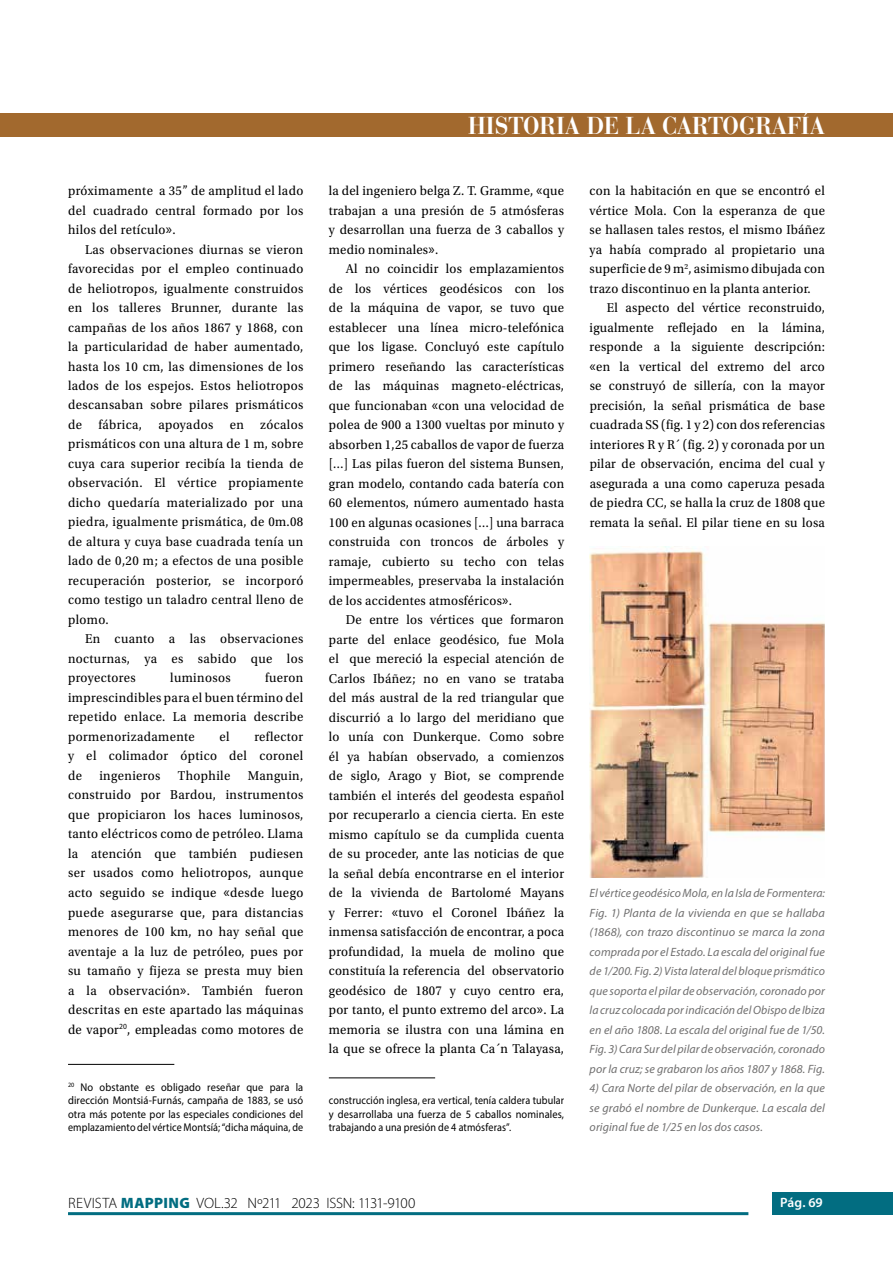
<style>
.page{position:relative;width:893px;height:1263px;background:#fff}
.page>*{position:absolute;margin:0;border:0;box-sizing:border-box;transform-origin:0 0}
.t1{font:700 24.3px "Bauer Bodoni Std";color:#fff;scale:.94 1}
.t2{font:300 15px "Myriad Pro";letter-spacing:-.015em;color:#000}
.t3{font:13.5px/19.5px "Utopia Std";letter-spacing:.025em;color:#000;text-align:justify;scale:.95 1}
.t4{font:600 13.5px "Myriad Pro";color:#fff}
.t5{font:italic 12px/19.5px "Myriad Pro";letter-spacing:.005em;color:#706f6f;text-align:justify}
.t6{font:11.25px/13.5px "Myriad Pro";letter-spacing:.01em;color:#000;text-align:justify;scale:.93 1}
.t7{font:11.25px/13.5px "Myriad Pro";letter-spacing:.01em;color:#000;text-align:justify;scale:.9 1}
.s1{font-family:"Myriad Pro";font-size:15px}
.s2{font-weight:900;color:#026d81}
</style>
<div class="page">
<div style="left:772px;top:1193px;width:121px;height:22px;background:#026d81"></div>
<hr style="left:68px;top:1212px;width:680px;height:3px;background:#026d81">
<div style="left:0;top:114px;width:893px;height:23px;background:#a2692e"></div>
<hr style="left:68px;top:1064px;width:106px;height:1px;background:#000">
<hr style="left:329px;top:1077px;width:106px;height:1px;background:#000">
<img style="left:590px;top:546px;width:235px;height:332px">
<p class="t3" style="left:68px;top:181px;width:249px">próximamente a 35” de amplitud el lado del cuadrado central formado por los hilos del retículo<span class="s1">»</span>.</p>
<p class="t3" style="left:68px;top:240px;width:249px;text-indent:17px">Las observaciones diurnas se vieron favorecidas por el empleo continuado de heliotropos, igualmente construidos en los talleres Brunner, durante las campañas de los años 1867 y 1868, con la particularidad de haber aumentado, hasta los 10 cm, las dimensiones de los lados de los espejos. Estos heliotropos descansaban sobre pilares prismáticos de fábrica, apoyados en zócalos prismáticos con una altura de 1 m, sobre cuya cara superior recibía la tienda de observación. El vértice propiamente dicho quedaría materializado por una piedra, igualmente prismática, de 0m.08 de altura y cuya base cuadrada tenía un lado de 0,20 m; a efectos de una posible recuperación posterior, se incorporó como testigo un taladro central lleno de plomo.</p>
<p class="t3" style="left:68px;top:629px;width:249px;text-indent:17px">En cuanto a las observaciones nocturnas, ya es sabido que los proyectores</p>
<p class="t3" style="left:68px;top:668px;width:249px;text-indent:197px">fueron imprescindibles para el buen término del repetido enlace. La memoria describe pormenorizadamente</p>
<p class="t3" style="left:170px;top:668px;width:65px">luminosos</p>
<p class="t3" style="left:68px;top:727px;width:249px;text-indent:186px">reflector y el colimador óptico del coronel de</p>
<p class="t3" style="left:219px;top:727px;width:12px">el</p>
<p class="t3" style="left:99px;top:766px;width:66px">ingenieros</p>
<p class="t3" style="left:178px;top:766px;width:57px">Thophile</p>
<p class="t3" style="left:68px;top:766px;width:249px;text-indent:180px">Manguin, construido por Bardou, instrumentos que propiciaron los haces luminosos, tanto eléctricos como de petróleo. Llama la atención que también pudiesen ser usados como heliotropos, aunque acto seguido se indique <span class="s1">«</span>desde luego puede asegurarse que, para distancias menores de 100 km, no hay señal que aventaje a la luz de petróleo, pues por su tamaño y fijeza se presta muy bien a la observación<span class="s1">»</span>. También fueron descritas en este apartado las máquinas de vapor<sup>20</sup>, empleadas como motores de</p>
<p class="t6" style="left:68px;top:1080px;width:254px"><sup>20</sup> No obstante es obligado reseñar que para la dirección Montsiá-Furnás, campaña de 1883, se usó otra más potente por las especiales condiciones del emplazamiento del vértice Montsíá; “dicha máquina, de</p>
<h1 class="t1" style="left:468px;top:111px;width:381px">HISTORIA DE LA CARTOGRAFÍA</h1>
<p class="t3" style="left:329px;top:181px;width:249px">la del ingeniero belga Z. T. Gramme, <span class="s1">«</span>que trabajan a una presión de 5 atmósferas y desarrollan una fuerza de 3 caballos y medio nominales<span class="s1">»</span>.</p>
<p class="t3" style="left:329px;top:259px;width:249px;text-indent:17px">Al no coincidir los emplazamientos de los vértices geodésicos con los de la máquina de vapor, se tuvo que establecer una línea micro-telefónica que los ligase. Concluyó este capítulo primero reseñando las características de las máquinas magneto-eléctricas, que funcionaban <span class="s1">«</span>con una velocidad de polea de 900 a 1300 vueltas por minuto y absorben 1,25 caballos de vapor de fuerza […] Las pilas fueron del sistema Bunsen, gran modelo, contando cada batería con 60 elementos, número aumentado hasta 100 en algunas ocasiones […] una barraca construida con troncos de árboles y ramaje, cubierto su techo con telas impermeables, preservaba la instalación de los accidentes atmosféricos<span class="s1">»</span>.</p>
<p class="t3" style="left:329px;top:610px;width:249px;text-indent:17px">De entre los vértices que formaron parte del enlace geodésico, fue Mola el que mereció la especial atención de Carlos Ibáñez; no en vano se trataba del más austral de la red triangular que discurrió a lo largo del meridiano que lo unía con Dunkerque. Como sobre él ya habían observado, a comienzos de siglo, Arago y Biot, se comprende también el interés del geodesta español por recuperarlo a ciencia cierta. En este mismo capítulo se da cumplida cuenta de su proceder, ante las noticias de que la señal debía encontrarse en el interior de la vivienda de Bartolomé Mayans y Ferrer: <span class="s1">«</span>tuvo el Coronel Ibáñez la inmensa satisfacción de encontrar, a poca profundidad, la muela de molino que constituía la referencia del observatorio geodésico de 1807 y cuyo centro era, por tanto, el punto extremo del arco<span class="s1">»</span>. La memoria se ilustra con una lámina en la que se ofrece la planta Ca´n Talayasa,</p>
<p class="t7" style="left:329px;top:1093px;width:263px">construcción inglesa, era vertical, tenía caldera tubular y desarrollaba una fuerza de 5 caballos nominales, trabajando a una presión de 4 atmósferas”.</p>
<p class="t3" style="left:590px;top:181px;width:249px">con la habitación en que se encontró el vértice Mola. Con la esperanza de que se hallasen tales restos, el mismo Ibáñez ya había comprado al propietario una superficie de 9 m<sup>2</sup>, asimismo dibujada con trazo discontinuo en la planta anterior.</p>
<p class="t3" style="left:590px;top:298px;width:249px;text-indent:17px">El aspecto del vértice reconstruido, igualmente reflejado en la lámina, responde a la siguiente descripción: <span class="s1">«</span>en la vertical del extremo del arco se construyó de sillería, con la mayor precisión, la señal prismática de base cuadrada SS (fig. 1 y 2) con dos referencias interiores R y R´ (fig. 2) y coronada por un pilar de observación, encima del cual y asegurada a una como caperuza pesada de piedra CC, se halla la cruz de 1808 que remata la señal. El pilar tiene en su losa</p>
<p class="t5" style="left:590px;top:883px;width:237px">El vértice geodésico Mola, en la Isla de Formentera:<br>Fig. 1) Planta de la vivienda en que se hallaba (1868), con trazo discontinuo se marca la zona comprada por el Estado. La escala del original fue de 1/200. Fig. 2) Vista lateral del bloque prismático que soporta el pilar de observación, coronado por la cruz colocada por indicación del Obispo de Ibiza en el año 1808. La escala del original fue de 1/50.<br>Fig. 3) Cara Sur del pilar de observación, coronado por la cruz; se grabaron los años 1807 y 1868. Fig.</p>
<p class="t5" style="left:590px;top:1078px;width:237px">4) Cara Norte del pilar de observación, en la que se grabó el nombre de Dunkerque. La escala del original fue de 1/25 en los dos casos.</p>
<p class="t2" style="left:68px;top:1194px;width:349px">REVISTA <span class="s2">MAPPING</span> VOL.32 Nº211 2023 ISSN: 1131-9100</p>
<p class="t4" style="left:780px;top:1194px;width:44px">Pág. 69</p>
</div>
